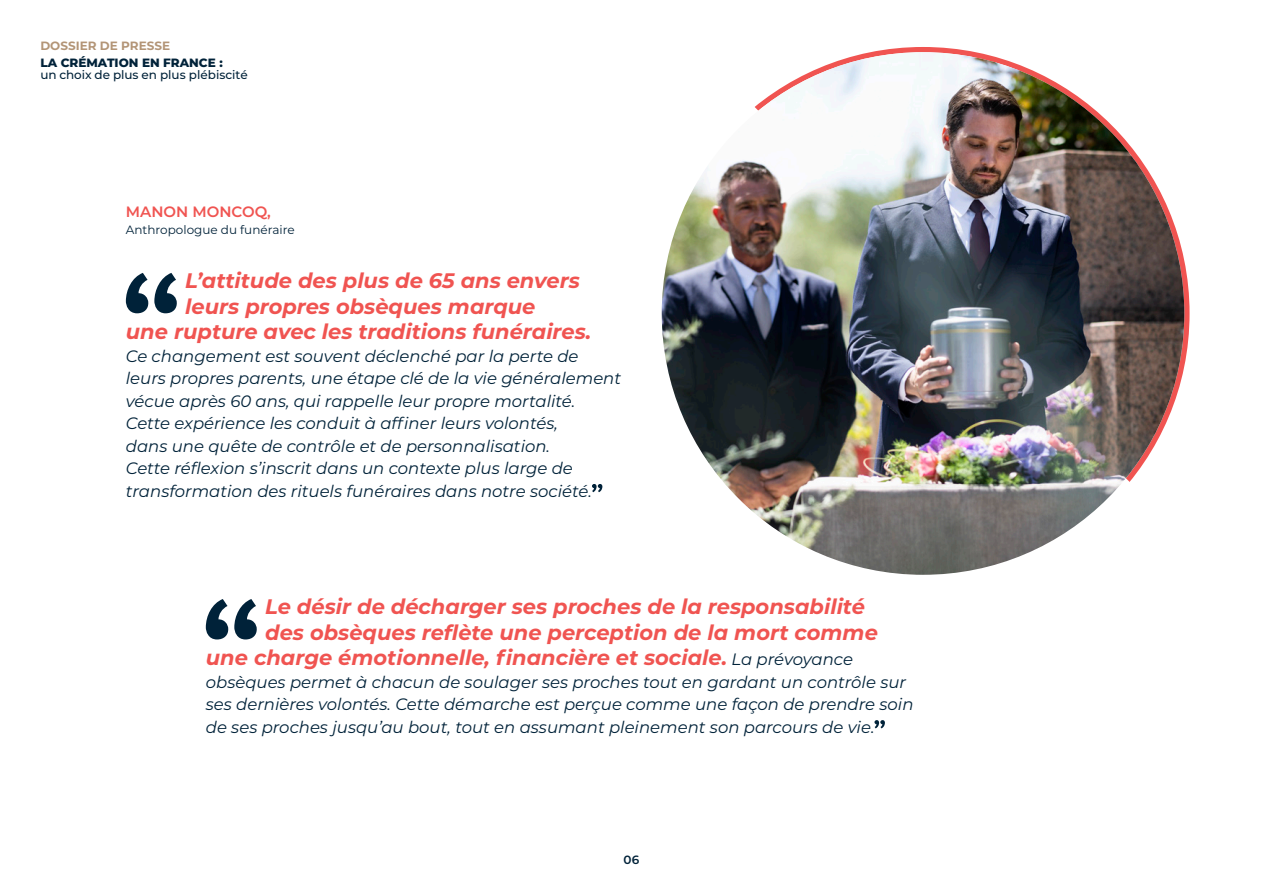
<style>
.page{position:relative;width:1263px;height:893px;background:#fff}
.page>*{position:absolute;margin:0;border:0;box-sizing:border-box;transform-origin:0 0}
.t1{font:italic 700 21px "Montserrat";color:#f05451}
.t2{font:italic 16.5px/22.5px "Montserrat";color:#002239}
.t3{font:600 15px "Montserrat";color:#f05451}
.t4{font:500 12px/12px "Montserrat";color:#002239}
.t5{font:12px "Montserrat";color:#002239}
.t6{font:700 12px "Montserrat";color:#b39577}
.t7{font:600 12px "Montserrat";color:#002239}
.s1{font-weight:800}
.s2{font-weight:400;font-size:16.5px;color:#002239}
</style>
<div class="page">
<svg style="left:593px;top:59px;width:597px;height:670px"></svg>
<img style="left:662px;top:52px;width:522px;height:523px;border-radius:261px">
<svg style="left:126px;top:273px;width:51px;height:40px"></svg>
<svg style="left:592px;top:484px;width:10px;height:8px"></svg>
<svg style="left:206px;top:599px;width:51px;height:40px"></svg>
<svg style="left:874px;top:720px;width:11px;height:8px"></svg>
<p class="t6" style="left:40px;top:37px;width:131px">DOSSIER DE PRESSE</p>
<p class="t4" style="left:40px;top:56px;width:209px"><span class="s1">LA CRÉMATION EN FRANCE :<br></span>un choix de plus en plus plébiscité</p>
<p class="t3" style="left:126px;top:201px;width:147px">MANON MONCOQ,</p>
<p class="t5" style="left:126px;top:221px;width:170px">Anthropologue du funéraire</p>
<p class="t1" style="left:185px;top:266px;width:396px">L’attitude des plus de 65 ans envers</p>
<p class="t1" style="left:185px;top:291px;width:352px">leurs propres obsèques marque</p>
<p class="t1" style="left:126px;top:317px;width:467px">une rupture avec les traditions funéraires.</p>
<p class="t2" style="left:126px;top:344px;width:497px">Ce changement est souvent déclenché par la perte de leurs propres parents, une étape clé de la vie généralement vécue après 60 ans, qui rappelle leur propre mortalité.<br>Cette expérience les conduit à affiner leurs volontés,<br>dans une quête de contrôle et de personnalisation.<br>Cette réflexion s’inscrit dans un contexte plus large de transformation des rituels funéraires dans notre société.</p>
<p class="t1" style="left:265px;top:592px;width:601px">Le désir de décharger ses proches de la responsabilité</p>
<p class="t1" style="left:265px;top:617px;width:614px">des obsèques reflète une perception de la mort comme</p>
<p class="t1" style="left:206px;top:643px;width:649px">une charge émotionnelle, financière et sociale. <span class="s2">La prévoyance</span></p>
<p class="t2" style="left:206px;top:670px;width:709px">obsèques permet à chacun de soulager ses proches tout en gardant un contrôle sur ses dernières volontés. Cette démarche est perçue comme une façon de prendre soin de ses proches jusqu’au bout, tout en assumant pleinement son parcours de vie.</p>
<p class="t7" style="left:623px;top:851px;width:17px">06</p>
</div>
